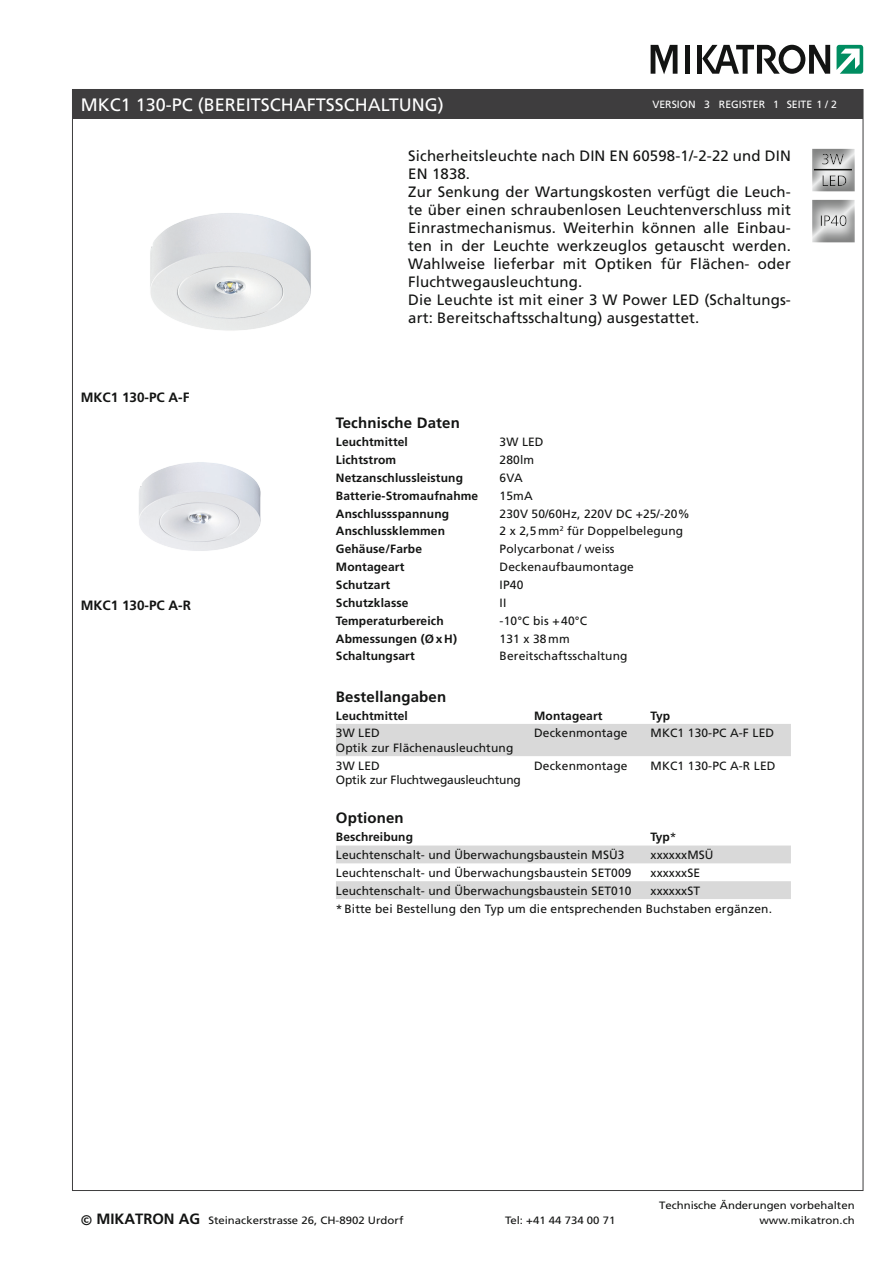
<style>
.page{position:relative;width:893px;height:1263px;background:#fff}
.page>*{position:absolute;margin:0;border:0;box-sizing:border-box;transform-origin:0 0}
.Head{font:18px "Frutiger";color:#fff}
.Text_Beschreibung{font:15px/18px "Frutiger";letter-spacing:.01em;color:#131413}
.Tabellenkopf_10{font:700 15px "Frutiger";letter-spacing:.01em;color:#131413}
.t1{font:700 14.85px "Frutiger";color:#131413}
.Bu_schwarz{font:700 13.5px "Frutiger";color:#131413}
.Tabelle_LS{font:12px "Frutiger";letter-spacing:.01em;color:#131413}
.Tabellenkopf_8_bold{font:700 12px "Frutiger";letter-spacing:.01em;color:#131413}
.Tabelle_LS_Fußzeile{font:12px "Frutiger";letter-spacing:.01em;color:#131413}
.Tabelle_LS-2{font:12px "Frutiger";letter-spacing:-.01em;color:#131413}
.t2{font:10.65px "Frutiger";color:#131413;scale:1.07 1}
.MK_Register{font:10.5px "Frutiger";color:#fff}
.MK_V{font:10.5px "Frutiger";color:#fff}
.MK_PB_Seitenzahl{font:10.5px "Frutiger";letter-spacing:-.005em;color:#fff}
.s1{font-weight:400}
.s2{font-family:"Verdana";font-size:12px}
</style>
<div class="page">
<div style="left:72px;top:89px;width:791px;height:30px;background:#3e3d3e"></div>
<svg style="left:836px;top:45px;width:27px;height:29px"></svg>
<svg style="left:651px;top:45px;width:26px;height:29px"></svg>
<div style="left:685px;top:45px;width:5px;height:29px;background:#131413"></div>
<div style="left:697px;top:45px;width:5px;height:29px;background:#131413"></div>
<svg style="left:702px;top:45px;width:128px;height:29px"></svg>
<div style="left:811px;top:198px;width:45px;height:47px;background:#131413;opacity:.5"></div>
<div style="left:811px;top:147px;width:45px;height:47px;background:#131413;opacity:.5"></div>
<img style="left:150px;top:213px;width:161px;height:118px">
<img style="left:139px;top:462px;width:122px;height:89px">
<div style="left:336px;top:724px;width:455px;height:32px;background:#d9d9d9"></div>
<svg style="left:336px;top:845px;width:455px;height:54px"></svg>
<p class="Head" style="left:81px;top:94px;width:365px">MKC1 130-PC (BEREITSCHAFTSSCHALTUNG)</p>
<p class="MK_V" style="left:652px;top:98px;width:45px">VERSION</p>
<p class="MK_V" style="left:704px;top:98px;width:7px">3</p>
<p class="MK_Register" style="left:719px;top:98px;width:48px">REGISTER</p>
<p class="MK_Register" style="left:773px;top:98px;width:7px">1</p>
<p class="MK_PB_Seitenzahl" style="left:787px;top:98px;width:52px">SEITE 1 / 2</p>
<p class="Bu_schwarz" style="left:81px;top:389px;width:110px">MKC1 130-PC A-F</p>
<p class="Bu_schwarz" style="left:81px;top:597px;width:112px">MKC1 130-PC A-R</p>
<p class="Text_Beschreibung" style="left:408px;top:146px;width:384px">Sicherheitsleuchte nach DIN EN 60598-1/-2-22 und DIN<br>EN 1838.</p>
<p class="Text_Beschreibung" style="left:408px;top:182px;width:384px;text-align:justify">Zur Senkung der Wartungskosten verfügt die Leuch&shy;te über einen schraubenlosen Leuchtenverschluss mit Einrastmechanismus. Weiterhin können alle Einbau&shy;ten in der Leuchte werkzeuglos getauscht werden.<br>Wahlweise lieferbar mit Optiken für Flächen- oder Fluchtwegausleuchtung.</p>
<p class="Text_Beschreibung" style="left:408px;top:290px;width:384px">Die Leuchte ist mit einer 3 W Power LED (Schaltungs&shy;art: Bereitschaftsschaltung) ausgestattet.</p>
<p class="Tabellenkopf_10" style="left:336px;top:414px;width:125px">Technische Daten</p>
<p class="Tabellenkopf_8_bold" style="left:336px;top:435px;width:74px">Leuchtmittel</p>
<p class="Tabelle_LS" style="left:500px;top:435px;width:45px">3W LED</p>
<p class="Tabellenkopf_8_bold" style="left:336px;top:453px;width:62px">Lichtstrom</p>
<p class="Tabelle_LS" style="left:500px;top:453px;width:36px">280lm</p>
<p class="Tabellenkopf_8_bold" style="left:336px;top:471px;width:129px">Netzanschlussleistung</p>
<p class="Tabelle_LS" style="left:500px;top:471px;width:25px">6VA</p>
<p class="Tabellenkopf_8_bold" style="left:336px;top:489px;width:144px">Batterie-Stromaufnahme</p>
<p class="Tabelle_LS" style="left:500px;top:489px;width:35px">15mA</p>
<p class="Tabellenkopf_8_bold" style="left:336px;top:506px;width:115px">Anschlussspannung</p>
<p class="Tabelle_LS" style="left:500px;top:506px;width:192px">230V 50/60Hz, 220V DC +25/-20%</p>
<p class="Tabellenkopf_8_bold" style="left:336px;top:524px;width:111px">Anschlussklemmen</p>
<p class="Tabelle_LS" style="left:500px;top:524px;width:185px">2 x 2,5mm<sup>2</sup> für Doppelbelegung</p>
<p class="Tabellenkopf_8_bold" style="left:336px;top:542px;width:88px">Gehäuse/Farbe</p>
<p class="Tabelle_LS" style="left:500px;top:542px;width:116px">Polycarbonat / weiss</p>
<p class="Tabellenkopf_8_bold" style="left:336px;top:560px;width:70px">Montageart</p>
<p class="Tabelle_LS" style="left:500px;top:560px;width:136px">Deckenaufbaumontage</p>
<p class="Tabellenkopf_8_bold" style="left:336px;top:578px;width:56px">Schutzart</p>
<p class="Tabelle_LS" style="left:500px;top:578px;width:25px">IP40</p>
<p class="Tabellenkopf_8_bold" style="left:336px;top:596px;width:74px">Schutzklasse</p>
<p class="Tabelle_LS" style="left:500px;top:596px;width:8px">II</p>
<p class="Tabellenkopf_8_bold" style="left:336px;top:613px;width:109px">Temperaturbereich</p>
<p class="Tabelle_LS" style="left:500px;top:613px;width:89px">-10°C bis +40°C</p>
<p class="Tabellenkopf_8_bold" style="left:336px;top:631px;width:123px">Abmessungen (Øx H)</p>
<p class="Tabelle_LS" style="left:500px;top:631px;width:72px">131 x 38mm</p>
<p class="Tabellenkopf_8_bold" style="left:336px;top:649px;width:80px">Schaltungsart</p>
<p class="Tabelle_LS_Fußzeile" style="left:500px;top:649px;width:129px">Bereitschaftsschaltung</p>
<p class="Tabellenkopf_10" style="left:336px;top:688px;width:112px">Bestellangaben</p>
<p class="Tabellenkopf_8_bold" style="left:336px;top:708px;width:74px">Leuchtmittel</p>
<p class="Tabellenkopf_8_bold" style="left:534px;top:708px;width:70px">Montageart</p>
<p class="Tabellenkopf_8_bold" style="left:651px;top:708px;width:21px">Typ</p>
<p class="Tabelle_LS" style="left:336px;top:726px;width:45px">3W LED</p>
<p class="Tabelle_LS" style="left:336px;top:741px;width:179px">Optik zur Flächenausleuchtung</p>
<p class="Tabelle_LS" style="left:534px;top:726px;width:95px">Deckenmontage</p>
<p class="Tabelle_LS" style="left:651px;top:726px;width:125px">MKC1 130-PC A-F LED</p>
<p class="Tabelle_LS" style="left:336px;top:758px;width:45px">3W LED</p>
<p class="Tabelle_LS-2" style="left:336px;top:773px;width:187px">Optik zur Fluchtwegausleuchtung</p>
<p class="Tabelle_LS" style="left:534px;top:758px;width:95px">Deckenmontage</p>
<p class="Tabelle_LS" style="left:651px;top:758px;width:126px">MKC1 130-PC A-R LED</p>
<p class="Tabellenkopf_10" style="left:336px;top:809px;width:69px">Optionen</p>
<p class="Tabellenkopf_8_bold" style="left:336px;top:830px;width:79px">Beschreibung</p>
<p class="Tabellenkopf_8_bold" style="left:651px;top:830px;width:28px">Typ<span class="s1">*</span></p>
<p class="Tabelle_LS" style="left:336px;top:848px;width:290px">Leuchtenschalt- und Überwachungsbaustein MSÜ3</p>
<p class="Tabelle_LS" style="left:651px;top:848px;width:64px">xxxxxxMSÜ</p>
<p class="Tabelle_LS" style="left:336px;top:866px;width:297px">Leuchtenschalt- und Überwachungsbaustein SET009</p>
<p class="Tabelle_LS" style="left:651px;top:866px;width:51px">xxxxxxSE</p>
<p class="Tabelle_LS" style="left:336px;top:883px;width:297px">Leuchtenschalt- und Überwachungsbaustein SET010</p>
<p class="Tabelle_LS" style="left:651px;top:883px;width:51px">xxxxxxST</p>
<p class="Tabelle_LS_Fußzeile" style="left:336px;top:901px;width:438px">* Bitte bei Bestellung den Typ um die entsprechenden Buchstaben ergänzen.</p>
<p class="t1" style="left:81px;top:1210px;width:121px"><span class="s2">©</span> MIKATRON AG</p>
<p class="t2" style="left:659px;top:1199px;width:184px">Technische Änderungen vorbehalten</p>
<p class="t2" style="left:208px;top:1214px;width:184px">Steinackerstrasse 26, CH-8902 Urdorf</p>
<p class="t2" style="left:505px;top:1214px;width:104px">Tel: +41 44 734 00 71</p>
<p class="t2" style="left:759px;top:1214px;width:90px">www.mikatron.ch</p>
</div>
